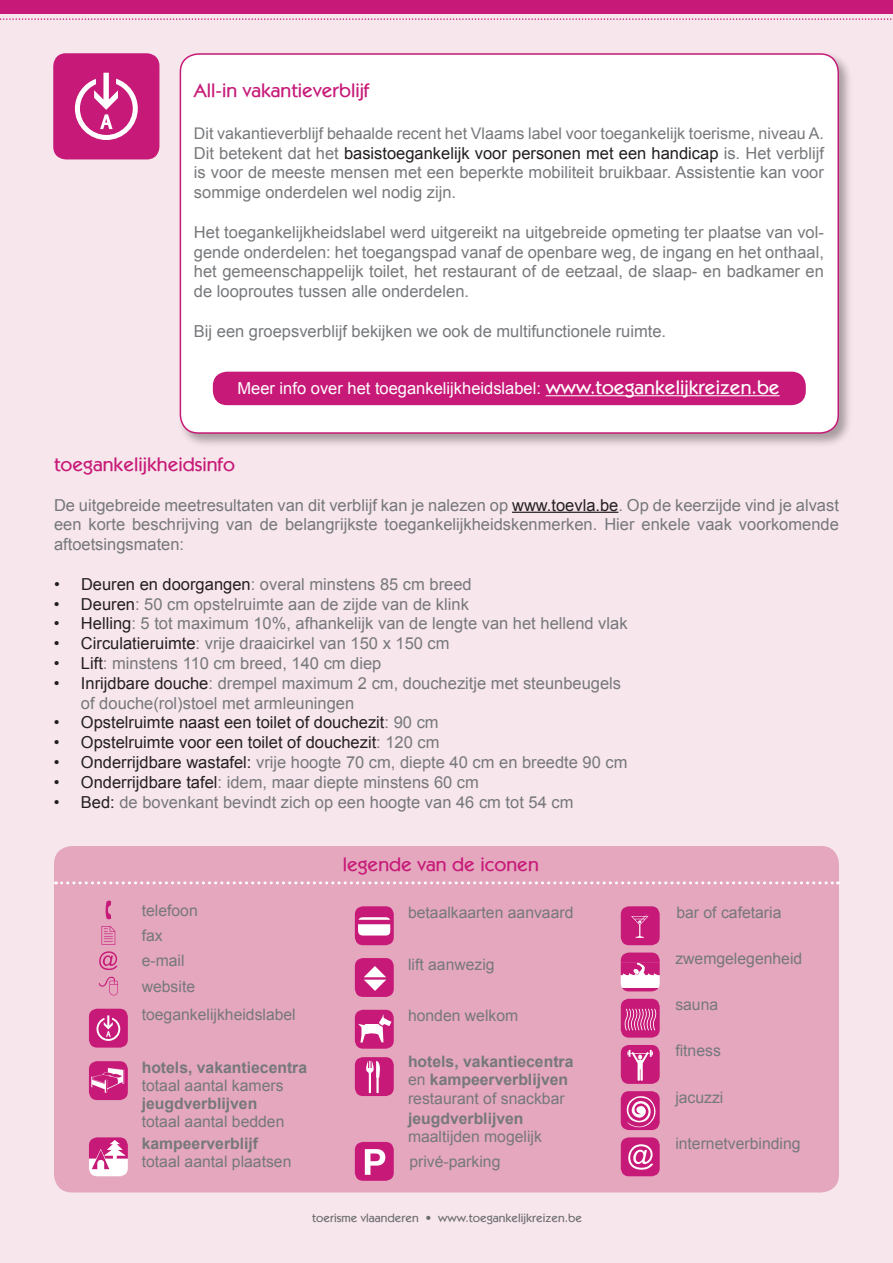
<style>
.page{position:relative;width:893px;height:1263px;background:#fff}
.page>*{position:absolute;margin:0;border:0;box-sizing:border-box;transform-origin:0 0}
.t1{font:500 19.5px "Itc Kabel LT";color:#c71a78}
.t2{font:16.5px/19.8px "Arial";color:#76787b;text-align:justify}
.t3{font:16.5px "Arial";color:#231f20}
.t4{font:16.5px "Arial";color:#fff}
.t5{font:16.05px "Arial";color:#76787b}
.t6{font:15.75px/25.5px "Arial";color:#76787b}
.t7{font:700 15.75px/18.5px "Arial";color:#76787b}
.t8{font:500 12px "Itc Kabel LT";color:#6c6d70}
.s1{color:#231f20}
.s2{font-family:"Itc Kabel LT";font-weight:500;font-size:19.5px}
.s3{color:#76787b}
.s4{font-weight:400}
</style>
<div class="page">
<div style="left:0;top:1px;width:893px;height:1262px;background:#f7e6ec"></div>
<div style="left:54px;top:846px;width:785px;height:346px;background:#e4a7be;border-radius:18px"></div>
<svg style="left:56px;top:881px;width:782px;height:3px"></svg>
<div style="left:177px;top:51px;width:676px;height:397px;background:#231f20;opacity:.37"></div>
<div style="left:180px;top:54px;width:658px;height:379px;background:#fff;border-radius:18px"></div>
<div style="left:180px;top:53px;width:659px;height:381px;border:2px solid #c71a78;border-radius:18px"></div>
<hr style="left:512px;top:512px;width:106px;height:1px;background:#231f20">
<div style="left:0;top:0;width:893px;height:14px;background:#c71a78"></div>
<svg style="left:0;top:18px;width:892px;height:2px"></svg>
<div style="left:212px;top:371px;width:594px;height:35px;background:#c71a78;border-radius:15px"></div>
<hr style="left:546px;top:395px;width:234px;height:1px;background:#fff">
<div style="left:211px;top:370px;width:596px;height:37px;border:2px solid #fff;border-radius:15px"></div>
<div style="left:621px;top:1137px;width:39px;height:39px;background:#c71a78;border-radius:8px"></div>
<svg style="left:628px;top:1144px;width:25px;height:26px"></svg>
<div style="left:355px;top:1010px;width:39px;height:39px;background:#c71a78;border-radius:8px"></div>
<svg style="left:358px;top:1012px;width:34px;height:30px"></svg>
<div style="left:355px;top:958px;width:39px;height:39px;background:#c71a78;border-radius:8px"></div>
<svg style="left:364px;top:966px;width:22px;height:25px"></svg>
<div style="left:621px;top:906px;width:39px;height:39px;background:#c71a78;border-radius:8px"></div>
<svg style="left:631px;top:914px;width:17px;height:24px"></svg>
<div style="left:621px;top:1045px;width:39px;height:39px;background:#c71a78;border-radius:8px"></div>
<svg style="left:627px;top:1050px;width:26px;height:31px"></svg>
<div style="left:621px;top:1091px;width:39px;height:39px;background:#c71a78;border-radius:8px"></div>
<svg style="left:627px;top:1096px;width:28px;height:31px"></svg>
<div style="left:621px;top:999px;width:39px;height:39px;background:#c71a78;border-radius:8px"></div>
<svg style="left:624px;top:1008px;width:33px;height:23px"></svg>
<div style="left:355px;top:1057px;width:39px;height:39px;background:#c71a78;border-radius:8px"></div>
<svg style="left:366px;top:1061px;width:14px;height:32px"></svg>
<div style="left:355px;top:906px;width:39px;height:39px;background:#c71a78;border-radius:8px"></div>
<svg style="left:358px;top:917px;width:33px;height:18px"></svg>
<svg style="left:621px;top:952px;width:39px;height:39px;background:#dd79af"></svg>
<svg style="left:89px;top:1137px;width:39px;height:39px;background:#e493be"></svg>
<div style="left:89px;top:1061px;width:39px;height:39px;background:#c71a78;border-radius:8px"></div>
<svg style="left:91px;top:1068px;width:33px;height:25px"></svg>
<svg style="left:106px;top:900px;width:5px;height:19px"></svg>
<svg style="left:102px;top:926px;width:13px;height:19px"></svg>
<svg style="left:99px;top:951px;width:19px;height:19px"></svg>
<svg style="left:99px;top:977px;width:19px;height:18px"></svg>
<div style="left:89px;top:1009px;width:39px;height:38px;background:#c71a78;border-radius:8px"></div>
<svg style="left:96px;top:1015px;width:24px;height:26px"></svg>
<div style="left:53px;top:53px;width:106px;height:106px;background:#c71a78;border-radius:13px"></div>
<svg style="left:75px;top:73px;width:63px;height:67px"></svg>
<div style="left:355px;top:1142px;width:39px;height:39px;background:#c71a78;border-radius:8px"></div>
<svg style="left:365px;top:1149px;width:20px;height:26px"></svg>
<p class="t1" style="left:194px;top:79px;width:177px">All-in vakantieverblijf</p>
<p class="t5" style="left:194px;top:123px;width:631px">Dit vakantieverblijf behaalde recent het Vlaams label voor toegankelijk toerisme, niveau A.</p>
<p class="t2" style="left:194px;top:143px;width:631px">Dit betekent dat het <span class="s1">basistoegankelijk voor personen met een handicap</span> is. Het verblijf is voor de meeste mensen met een beperkte mobiliteit bruikbaar. Assistentie kan voor sommige onderdelen wel nodig zijn.</p>
<p class="t2" style="left:194px;top:222px;width:631px">Het toegankelijkheidslabel werd uitgereikt na uitgebreide opmeting ter plaatse van vol&shy;gende onderdelen: het toegangspad vanaf de openbare weg, de ingang en het onthaal, het gemeenschappelijk toilet, het restaurant of de eetzaal, de slaap- en badkamer en de looproutes tussen alle onderdelen.</p>
<p class="t2" style="left:194px;top:321px;width:474px">Bij een groepsverblijf bekijken we ook de multifunctionele ruimte.</p>
<p class="t4" style="left:237px;top:377px;width:544px">Meer info over het toegankelijkheidslabel: <span class="s2">www.toegankelijkreizen.be</span></p>
<p class="t1" style="left:54px;top:453px;width:182px">toegankelijkheidsinfo</p>
<p class="t2" style="left:54px;top:495px;width:786px">De uitgebreide meetresultaten van dit verblijf kan je nalezen op <span class="s1">www.toevla.be</span>. Op de keerzijde vind je alvast een korte beschrijving van de belangrijkste toegankelijkheidskenmerken. Hier enkele vaak voorkomende aftoetsingsmaten:</p>
<p class="t2" style="left:54px;top:574px;width:419px"><span class="s1">• Deuren en doorgangen</span>: overal minstens 85 cm breed</p>
<p class="t2" style="left:54px;top:594px;width:416px"><span class="s1">• Deuren</span>: 50 cm opstelruimte aan de zijde van de klink</p>
<p class="t2" style="left:54px;top:614px;width:575px"><span class="s1">• Helling</span>: 5 tot maximum 10%, afhankelijk van de lengte van het hellend vlak</p>
<p class="t2" style="left:54px;top:634px;width:397px"><span class="s1">• Circulatieruimte</span>: vrije draaicirkel van 150 x 150 cm</p>
<p class="t2" style="left:54px;top:653px;width:329px"><span class="s1">• Lift</span>: minstens 110 cm breed, 140 cm diep</p>
<p class="t2" style="left:81px;top:673px;width:542px;text-indent:-27px"><span class="s1">• Inrijdbare douche</span>: drempel maximum 2 cm, douchezitje met steunbeugels of douche(rol)stoel met armleuningen</p>
<p class="t3" style="left:54px;top:712px;width:386px">• Opstelruimte naast een toilet of douchezit<span class="s3">: 90 cm</span></p>
<p class="t3" style="left:54px;top:731px;width:387px">• Opstelruimte voor een toilet of douchezit<span class="s3">: 120 cm</span></p>
<p class="t2" style="left:54px;top:752px;width:575px"><span class="s1">• Onderrijdbare wastafel:</span> vrije hoogte 70 cm, diepte 40 cm en breedte 90 cm</p>
<p class="t2" style="left:54px;top:772px;width:426px"><span class="s1">• Onderrijdbare tafel</span>: idem, maar diepte minstens 60 cm</p>
<p class="t2" style="left:54px;top:792px;width:521px"><span class="s1">• Bed:</span> de bovenkant bevindt zich op een hoogte van 46 cm tot 54 cm</p>
<p class="t1" style="left:343px;top:852px;width:198px">legende van de iconen</p>
<p class="t6" style="left:142px;top:897px;width:58px">telefoon</p>
<p class="t6" style="left:408px;top:900px;width:167px">betaalkaarten aanvaard</p>
<p class="t6" style="left:142px;top:923px;width:55px">fax e-mail website</p>
<p class="t6" style="left:142px;top:1002px;width:156px">toegankelijkheidslabel</p>
<p class="t7" style="left:142px;top:1058px;width:167px">hotels, vakantiecentra</p>
<p class="t6" style="left:142px;top:1072px;width:143px">totaal aantal kamers</p>
<p class="t7" style="left:142px;top:1094px;width:117px">jeugdverblijven</p>
<p class="t6" style="left:142px;top:1108px;width:144px">totaal aantal bedden</p>
<p class="t7" style="left:142px;top:1135px;width:118px">kampeerverblijf</p>
<p class="t6" style="left:142px;top:1149px;width:151px">totaal aantal plaatsen</p>
<p class="t6" style="left:408px;top:951px;width:88px">lift aanwezig</p>
<p class="t6" style="left:408px;top:1003px;width:112px">honden welkom</p>
<p class="t7" style="left:408px;top:1053px;width:167px">hotels, vakantiecentra <span class="s4">en</span> kampeerverblijven <span class="s4">restaurant of snackbar</span></p>
<p class="t7" style="left:408px;top:1110px;width:117px">jeugdverblijven</p>
<p class="t6" style="left:408px;top:1124px;width:135px">maaltijden mogelijk</p>
<p class="t6" style="left:409px;top:1149px;width:93px">privé-parking</p>
<p class="t8" style="left:312px;top:1210px;width:272px">toerisme vlaanderen • www.toegankelijkreizen.be</p>
<p class="t6" style="left:676px;top:900px;width:107px">bar of cafetaria</p>
<p class="t6" style="left:675px;top:946px;width:128px">zwemgelegenheid</p>
<p class="t6" style="left:675px;top:992px;width:44px">sauna</p>
<p class="t6" style="left:675px;top:1038px;width:47px">fitness</p>
<p class="t6" style="left:675px;top:1084px;width:50px">jacuzzi</p>
<p class="t6" style="left:675px;top:1131px;width:127px">internetverbinding</p>
</div>
